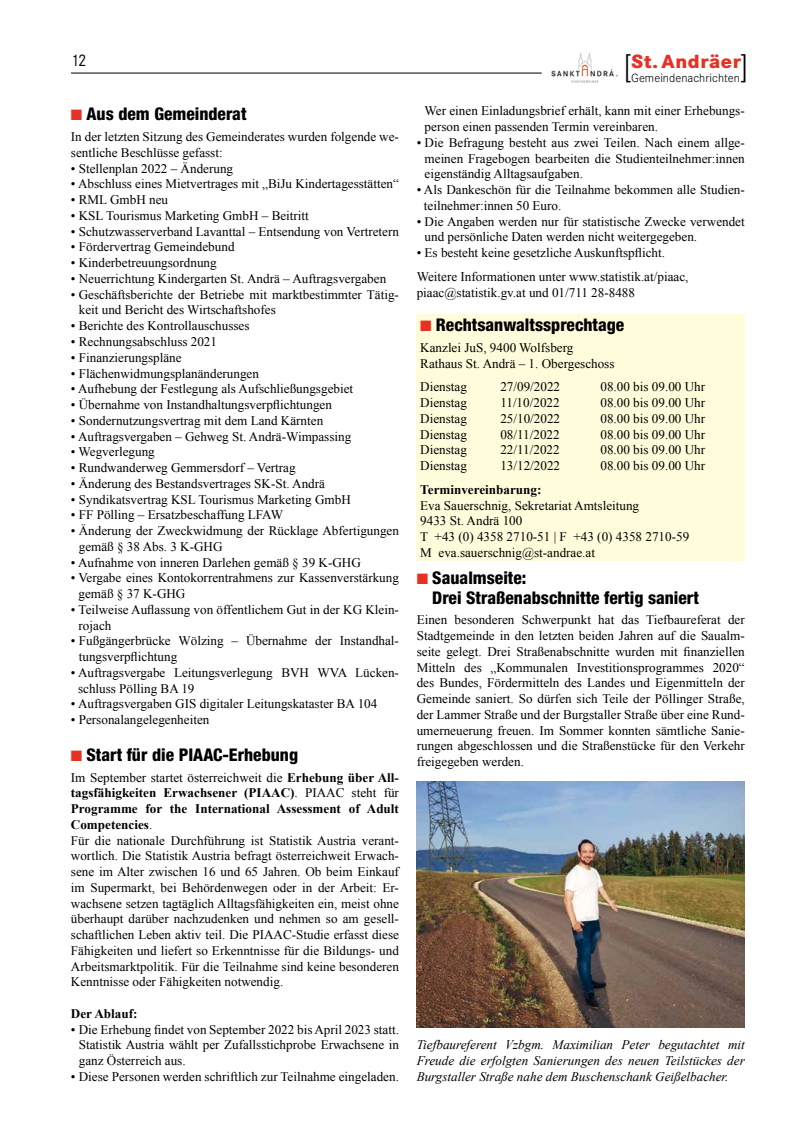
<style>
.page{position:relative;width:798px;height:1134px;background:#fff}
.page>*{position:absolute;margin:0;border:0;box-sizing:border-box;transform-origin:0 0}
.t1{font:300 32.75px "Corporate S";color:#000}
.t2{font:800 19.88px "Corporate S";letter-spacing:.03em;color:#e63224}
.t3{font:800 condensed 17.5px/20px "Helvetica Neue";color:#000}
.t4{font:17.5px "Corporate S";color:#000;scale:.9 1}
.t5{font:13.12px/15.8px "Times New Roman";color:#000}
.t6{font:italic 13.12px/15.8px "Times New Roman";color:#000;text-align:justify}
.t7{font:700 13.12px "Times New Roman";color:#000}
.t8{font:300 12.5px "Corporate S";letter-spacing:.005em;color:#000}
.s1{color:#e63224}
.s2{font-weight:700}
</style>
<div class="page">
<hr style="left:71px;top:73px;width:470px;height:1px;background:#000">
<img style="left:551px;top:53px;width:67px;height:30px">
<img style="left:416px;top:782px;width:328px;height:246px">
<div style="left:416px;top:314px;width:328px;height:246px;background:#fffcdb"></div>
<h1 class="t1" style="left:623px;top:47px;width:10px">[</h1>
<h1 class="t1" style="left:739px;top:47px;width:10px">]</h1>
<h3 class="t4" style="left:71px;top:51px;width:19px">12</h3>
<h2 class="t2" style="left:631px;top:50px;width:111px">St. Andräer</h2>
<p class="t8" style="left:631px;top:71px;width:110px">Gemeindenachrichten</p>
<h3 class="t3" style="left:71px;top:104px;width:177px"><span class="s1">■</span> Aus dem Gemeinderat</h3>
<p class="t5" style="left:71px;top:129px;width:329px">In der letzten Sitzung des Gemeinderates wurden folgende we&shy;sentliche Beschlüsse gefasst:</p>
<p class="t5" style="left:71px;top:160px;width:164px">• Stellenplan 2022 – Änderung</p>
<p class="t5" style="left:71px;top:176px;width:329px">• Abschluss eines Mietvertrages mit „BiJu Kindertagesstätten“</p>
<p class="t5" style="left:71px;top:192px;width:99px">• RML GmbH neu</p>
<p class="t5" style="left:71px;top:207px;width:239px">• KSL Tourismus Marketing GmbH – Beitritt</p>
<p class="t5" style="left:71px;top:223px;width:329px">• Schutzwasserverband Lavanttal – Entsendung von Vertretern</p>
<p class="t5" style="left:71px;top:239px;width:165px">• Fördervertrag Gemeindebund</p>
<p class="t5" style="left:71px;top:255px;width:147px">• Kinderbetreuungsordnung</p>
<p class="t5" style="left:71px;top:270px;width:317px">• Neuerrichtung Kindergarten St. Andrä – Auftragsvergaben</p>
<p class="t5" style="left:79px;top:286px;width:321px;text-indent:-8px">• Geschäftsberichte der Betriebe mit marktbestimmter Tätig&shy;keit und Bericht des Wirtschaftshofes</p>
<p class="t5" style="left:71px;top:318px;width:180px">• Berichte des Kontrollauschusses</p>
<p class="t5" style="left:71px;top:333px;width:148px">• Rechnungsabschluss 2021</p>
<p class="t5" style="left:71px;top:349px;width:112px">• Finanzierungspläne</p>
<p class="t5" style="left:71px;top:365px;width:189px">• Flächenwidmungsplanänderungen</p>
<p class="t5" style="left:71px;top:381px;width:284px">• Aufhebung der Festlegung als Aufschließungsgebiet</p>
<p class="t5" style="left:71px;top:396px;width:262px">• Übernahme von Instandhaltungsverpflichtungen</p>
<p class="t5" style="left:71px;top:412px;width:254px">• Sondernutzungsvertrag mit dem Land Kärnten</p>
<p class="t5" style="left:71px;top:428px;width:282px">• Auftragsvergaben – Gehweg St. Andrä-Wimpassing</p>
<p class="t5" style="left:71px;top:444px;width:85px">• Wegverlegung</p>
<p class="t5" style="left:71px;top:459px;width:226px">• Rundwanderweg Gemmersdorf – Vertrag</p>
<p class="t5" style="left:71px;top:475px;width:255px">• Änderung des Bestandsvertrages SK-St. Andrä</p>
<p class="t5" style="left:71px;top:491px;width:281px">• Syndikatsvertrag KSL Tourismus Marketing GmbH</p>
<p class="t5" style="left:71px;top:507px;width:213px">• FF Pölling – Ersatzbeschaffung LFAW</p>
<p class="t5" style="left:79px;top:522px;width:321px;text-indent:-8px">• Änderung der Zweckwidmung der Rücklage Abfertigungen gemäß § 38 Abs. 3 K-GHG</p>
<p class="t5" style="left:71px;top:554px;width:291px">• Aufnahme von inneren Darlehen gemäß § 39 K-GHG</p>
<p class="t5" style="left:79px;top:570px;width:322px;text-indent:-8px">• Vergabe eines Kontokorrentrahmens zur Kassenverstärkung gemäß § 37 K-GHG</p>
<p class="t5" style="left:79px;top:601px;width:322px;text-indent:-8px">• Teilweise Auflassung von öffentlichem Gut in der KG Klein&shy;rojach</p>
<p class="t5" style="left:79px;top:633px;width:321px;text-indent:-8px">• Fußgängerbrücke Wölzing – Übernahme der Instandhal&shy;tungsverpflichtung</p>
<p class="t5" style="left:78px;top:664px;width:322px;text-indent:-7px">• Auftragsvergabe Leitungsverlegung BVH WVA Lücken&shy;schluss Pölling BA 19</p>
<p class="t5" style="left:71px;top:696px;width:308px">• Auftragsvergaben GIS digitaler Leitungskataster BA 104</p>
<p class="t5" style="left:71px;top:711px;width:140px">• Personalangelegenheiten</p>
<h3 class="t3" style="left:71px;top:744px;width:228px"><span class="s1">■</span> Start für die PIAAC-Erhebung</h3>
<p class="t5" style="left:71px;top:769px;width:329px">Im September startet österreichweit die <span class="s2">Erhebung über All&shy;tagsfähigkeiten Erwachsener (PIAAC)</span>. PIAAC steht für <span class="s2">Programme for the International Assessment of Adult Competencies</span>.<br>Für die nationale Durchführung ist Statistik Austria verant&shy;wortlich. Die Statistik Austria befragt österreichweit Erwach&shy;sene im Alter zwischen 16 und 65 Jahren. Ob beim Einkauf im Supermarkt, bei Behördenwegen oder in der Arbeit: Er&shy;wachsene setzen tagtäglich Alltagsfähigkeiten ein, meist ohne überhaupt darüber nachzudenken und nehmen so am gesell&shy;schaftlichen Leben aktiv teil. Die PIAAC-Studie erfasst diese Fähigkeiten und liefert so Erkenntnisse für die Bildungs- und Arbeitsmarktpolitik. Für die Teilnahme sind keine besonderen Kenntnisse oder Fähigkeiten notwendig.</p>
<p class="t7" style="left:71px;top:1004px;width:68px">Der Ablauf:</p>
<p class="t5" style="left:79px;top:1021px;width:321px;text-align:justify;text-indent:-8px">• Die Erhebung findet von September 2022 bis April 2023 statt.<br>Statistik Austria wählt per Zufallsstichprobe Erwachsene in ganz Österreich aus.</p>
<p class="t5" style="left:71px;top:1068px;width:329px">• Diese Personen werden schriftlich zur Teilnahme eingeladen.</p>
<p class="t5" style="left:424px;top:103px;width:321px">Wer einen Einladungsbrief erhält, kann mit einer Erhebungs&shy;person einen passenden Termin vereinbaren.</p>
<p class="t5" style="left:424px;top:134px;width:321px;text-align:justify;text-indent:-8px">• Die Befragung besteht aus zwei Teilen. Nach einem allge&shy;meinen Fragebogen bearbeiten die Studienteilnehmer:innen eigenständig Alltagsaufgaben.</p>
<p class="t5" style="left:423px;top:182px;width:322px;text-indent:-7px">• Als Dankeschön für die Teilnahme bekommen alle Studien&shy;teilnehmer:innen 50 Euro.</p>
<p class="t5" style="left:424px;top:213px;width:321px;text-indent:-8px">• Die Angaben werden nur für statistische Zwecke verwendet und persönliche Daten werden nicht weitergegeben.</p>
<p class="t5" style="left:416px;top:241px;width:273px;line-height:23.6px">• Es besteht keine gesetzliche Auskunftspflicht.<br>Weitere Informationen unter www.statistik.at/piaac,</p>
<p class="t5" style="left:416px;top:284px;width:220px">piaac@statistik.gv.at und 01/711 28-8488</p>
<h3 class="t3" style="left:420px;top:315px;width:205px"><span class="s1">■</span> Rechtsanwaltssprechtage</h3>
<p class="t5" style="left:420px;top:340px;width:196px">Kanzlei JuS, 9400 Wolfsberg<br>Rathaus St. Andrä – 1. Obergeschoss</p>
<p class="t5" style="left:420px;top:379px;width:48px">Dienstag</p>
<p class="t5" style="left:500px;top:379px;width:61px">27/09/2022</p>
<p class="t5" style="left:600px;top:379px;width:106px">08.00 bis 09.00 Uhr</p>
<p class="t5" style="left:420px;top:395px;width:48px">Dienstag</p>
<p class="t5" style="left:500px;top:395px;width:61px">11/10/2022</p>
<p class="t5" style="left:600px;top:395px;width:106px">08.00 bis 09.00 Uhr</p>
<p class="t5" style="left:420px;top:410px;width:48px">Dienstag</p>
<p class="t5" style="left:500px;top:410px;width:61px">25/10/2022</p>
<p class="t5" style="left:600px;top:410px;width:106px">08.00 bis 09.00 Uhr</p>
<p class="t5" style="left:420px;top:426px;width:48px">Dienstag</p>
<p class="t5" style="left:500px;top:426px;width:61px">08/11/2022</p>
<p class="t5" style="left:600px;top:426px;width:106px">08.00 bis 09.00 Uhr</p>
<p class="t5" style="left:420px;top:442px;width:48px">Dienstag</p>
<p class="t5" style="left:500px;top:442px;width:61px">22/11/2022</p>
<p class="t5" style="left:600px;top:442px;width:106px">08.00 bis 09.00 Uhr</p>
<p class="t5" style="left:420px;top:458px;width:48px">Dienstag</p>
<p class="t5" style="left:500px;top:458px;width:61px">13/12/2022</p>
<p class="t5" style="left:600px;top:458px;width:106px">08.00 bis 09.00 Uhr</p>
<p class="t7" style="left:420px;top:480px;width:123px">Terminvereinbarung:</p>
<p class="t5" style="left:420px;top:497px;width:270px">Eva Sauerschnig, Sekretariat Amtsleitung<br>9433 St. Andrä 100<br>T +43 (0) 4358 2710-51 | F +43 (0) 4358 2710-59<br>M eva.sauerschnig@st-andrae.at</p>
<h3 class="t3" style="left:432px;top:567px;width:268px;text-indent:-16px"><span class="s1">■</span> Saualmseite:<br>Drei Straßenabschnitte fertig saniert</h3>
<p class="t5" style="left:416px;top:612px;width:329px;text-align:justify">Einen besonderen Schwerpunkt hat das Tiefbaureferat der Stadtgemeinde in den letzten beiden Jahren auf die Saualm&shy;seite gelegt. Drei Straßenabschnitte wurden mit finanziellen Mitteln des „Kommunalen Investitionsprogrammes 2020“ des Bundes, Fördermitteln des Landes und Eigenmitteln der Gemeinde saniert. So dürfen sich Teile der Pöllinger Straße, der Lammer Straße und der Burgstaller Straße über eine Rund&shy;umerneuerung freuen. Im Sommer konnten sämtliche Sanie&shy;rungen abgeschlossen und die Straßenstücke für den Verkehr freigegeben werden.</p>
<p class="t6" style="left:416px;top:1037px;width:329px">Tiefbaureferent Vzbgm. Maximilian Peter begutachtet mit Freude die erfolgten Sanierungen des neuen Teilstückes der Burgstaller Straße nahe dem Buschenschank Geißelbacher.</p>
</div>
